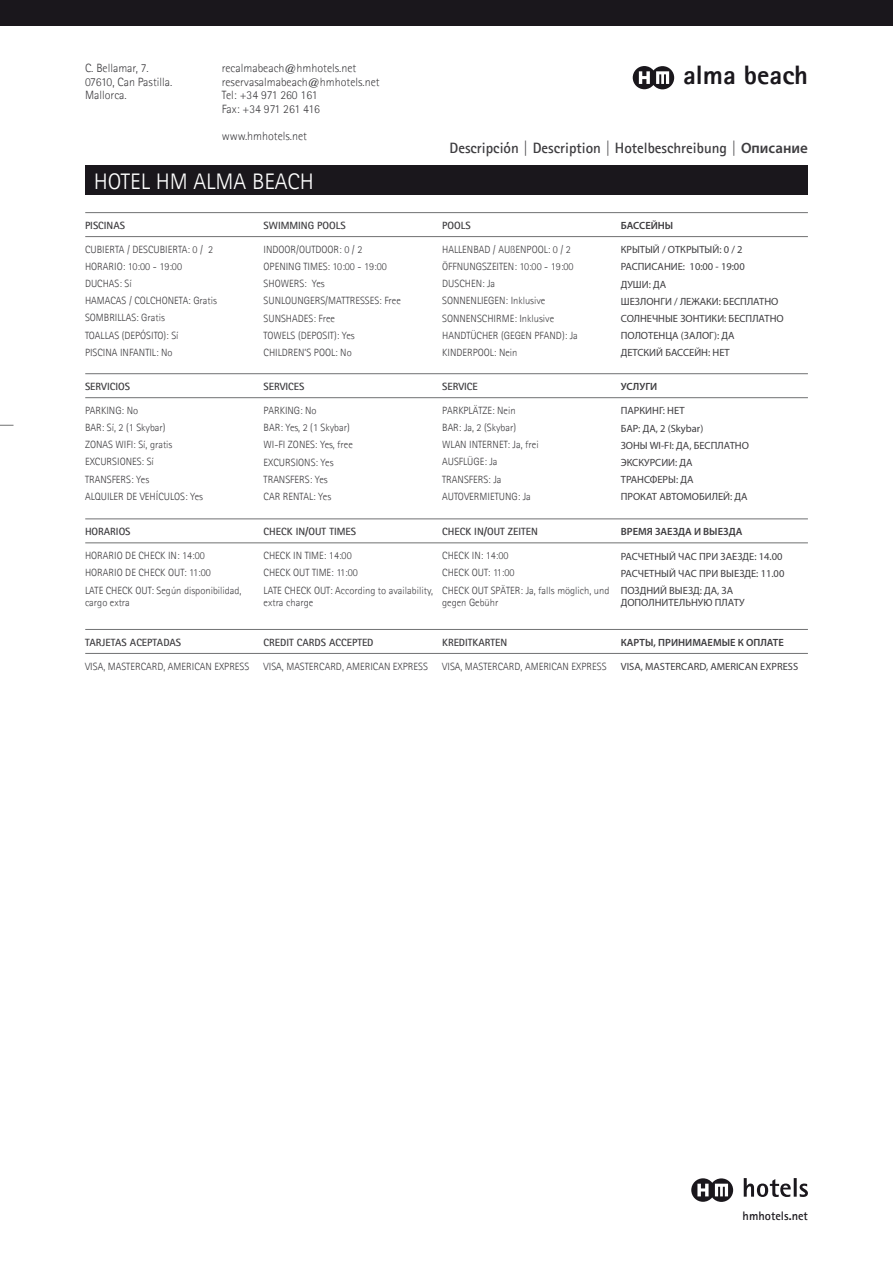
<style>
.page{position:relative;width:893px;height:1263px;background:#fff}
.page>*{position:absolute;margin:0;border:0;box-sizing:border-box;transform-origin:0 0}
.t1{font:800 26.7px "Agfa Rotis Sans Serif";color:#1a171c}
.t2{font:300 22.5px "Agfa Rotis Sans Serif";color:#fff;scale:1.06 1}
.t3{font:700 15px "Agfa Rotis Sans Serif";color:#3e3d40}
.t4{font:700 12.3px "Rotis Sans Serif";color:#1a171c}
.t5{font:300 12px/13.5px "Agfa Rotis Sans Serif";color:#3e3d40}
.t6{font:300 10.5px/17.1px "Agfa Rotis Sans Serif";color:#3e3d40}
.t7{font:10.5px/17.1px "Myriad Pro";color:#3e3d40}
.t8{font:700 10.5px "Agfa Rotis Sans Serif";color:#3e3d40}
.t9{font:600 10.5px "Myriad Pro";color:#3e3d40}
.s1{font-family:"Myriad Pro";font-weight:600}
</style>
<div class="page">
<svg style="left:0;top:425px;width:14px;height:1px"></svg>
<svg style="left:691px;top:1178px;width:117px;height:24px"></svg>
<hr style="left:85px;top:236px;width:723px;height:1px;background:#707172">
<hr style="left:85px;top:212px;width:723px;height:1px;background:#707172">
<hr style="left:85px;top:397px;width:723px;height:1px;background:#707172">
<hr style="left:85px;top:373px;width:723px;height:1px;background:#707172">
<hr style="left:85px;top:542px;width:723px;height:1px;background:#707172">
<hr style="left:85px;top:518px;width:723px;height:1px;background:#707172">
<hr style="left:85px;top:653px;width:723px;height:1px;background:#707172">
<hr style="left:85px;top:629px;width:723px;height:1px;background:#707172">
<div style="left:0;top:0;width:893px;height:26px;background:#1a171c"></div>
<div style="left:85px;top:165px;width:723px;height:30px;background:#1a171c"></div>
<svg style="left:633px;top:66px;width:41px;height:23px"></svg>
<p class="t5" style="left:85px;top:61px;width:89px">C. Bellamar, 7.<br>07610, Can Pastilla.<br>Mallorca.</p>
<p class="t5" style="left:222px;top:61px;width:159px">recalmabeach@hmhotels.net reservasalmabeach@hmhotels.net<br>Tel: +34 971 260 161<br>Fax: +34 971 261 416</p>
<p class="t5" style="left:222px;top:129px;width:87px">www.hmhotels.net</p>
<h2 class="t2" style="left:94px;top:168px;width:209px">HOTEL HM ALMA BEACH</h2>
<h1 class="t1" style="left:683px;top:58px;width:127px">alma beach</h1>
<h3 class="t3" style="left:449px;top:139px;width:360px">Descripción | Description | Hotelbeschreibung | <span class="s1">Описание</span></h3>
<p class="t8" style="left:85px;top:219px;width:42px">PISCINAS</p>
<p class="t8" style="left:264px;top:219px;width:84px">SWIMMING POOLS</p>
<p class="t8" style="left:442px;top:219px;width:30px">POOLS</p>
<p class="t9" style="left:621px;top:219px;width:54px">БАССЕЙНЫ</p>
<p class="t6" style="left:85px;top:241px;width:134px">CUBIERTA / DESCUBIERTA: 0 / 2<br>HORARIO: 10:00 - 19:00<br>DUCHAS: Sí<br>HAMACAS / COLCHONETA: Gratis<br>SOMBRILLAS: Gratis<br>TOALLAS (DEPÓSITO): Sí<br>PISCINA INFANTIL: No</p>
<p class="t6" style="left:442px;top:241px;width:137px">HALLENBAD / AUßENPOOL: 0 / 2<br>ÖFFNUNGSZEITEN: 10:00 - 19:00<br>DUSCHEN: Ja<br>SONNENLIEGEN: Inklusive<br>SONNENSCHIRME: Inklusive<br>HANDTÜCHER (GEGEN PFAND): Ja<br>KINDERPOOL: Nein</p>
<p class="t7" style="left:621px;top:241px;width:165px">КРЫТЫЙ / ОТКРЫТЫЙ: 0 / 2<br>РАСПИСАНИЕ: 10:00 - 19:00<br>ДУШИ: ДА<br>ШЕЗЛОНГИ / ЛЕЖАКИ: БЕСПЛАТНО<br>СОЛНЕЧНЫЕ ЗОНТИКИ: БЕСПЛАТНО<br>ПОЛОТЕНЦА (ЗАЛОГ): ДА<br>ДЕТСКИЙ БАССЕЙН: НЕТ</p>
<p class="t6" style="left:264px;top:241px;width:139px">INDOOR/OUTDOOR: 0 / 2<br>OPENING TIMES: 10:00 - 19:00<br>SHOWERS: Yes<br>SUNLOUNGERS/MATTRESSES: Free<br>SUNSHADES: Free<br>TOWELS (DEPOSIT): Yes<br>CHILDREN’S POOL: No</p>
<p class="t8" style="left:85px;top:380px;width:46px">SERVICIOS</p>
<p class="t8" style="left:264px;top:380px;width:42px">SERVICES</p>
<p class="t8" style="left:442px;top:380px;width:37px">SERVICE</p>
<p class="t9" style="left:621px;top:380px;width:38px">УСЛУГИ</p>
<p class="t6" style="left:85px;top:402px;width:120px">PARKING: No<br>BAR: Sí, 2 (1 Skybar)<br>ZONAS WIFI: Sí, gratis<br>EXCURSIONES: Sí<br>TRANSFERS: Yes<br>ALQUILER DE VEHÍCULOS: Yes</p>
<p class="t6" style="left:442px;top:402px;width:98px">PARKPLÄTZE: Nein<br>BAR: Ja, 2 (Skybar)<br>WLAN INTERNET: Ja, frei<br>AUSFLÜGE: Ja<br>TRANSFERS: Ja<br>AUTOVERMIETUNG: Ja</p>
<p class="t7" style="left:621px;top:402px;width:130px">ПАРКИНГ: НЕТ<br>БАР: ДА, 2 (Skybar)<br>ЗОНЫ WI-FI: ДА, БЕСПЛАТНО<br>ЭКСКУРСИИ: ДА<br>ТРАНСФЕРЫ: ДА<br>ПРОКАТ АВТОМОБИЛЕЙ: ДА</p>
<p class="t6" style="left:264px;top:402px;width:91px">PARKING: No<br>BAR: Yes, 2 (1 Skybar)<br>WI-FI ZONES: Yes, free<br>EXCURSIONS: Yes<br>TRANSFERS: Yes<br>CAR RENTAL: Yes</p>
<p class="t8" style="left:85px;top:525px;width:47px">HORARIOS</p>
<p class="t8" style="left:264px;top:525px;width:94px">CHECK IN/OUT TIMES</p>
<p class="t8" style="left:442px;top:525px;width:97px">CHECK IN/OUT ZEITEN</p>
<p class="t9" style="left:621px;top:525px;width:123px">ВРЕМЯ ЗАЕЗДА И ВЫЕЗДА</p>
<p class="t6" style="left:85px;top:547px;width:158px">HORARIO DE CHECK IN: 14:00<br>HORARIO DE CHECK OUT: 11:00<br>LATE CHECK OUT: Según disponibilidad,</p>
<p class="t6" style="left:85px;top:594px;width:46px">cargo extra</p>
<p class="t6" style="left:264px;top:547px;width:171px">CHECK IN TIME: 14:00<br>CHECK OUT TIME: 11:00<br>LATE CHECK OUT: According to availability,</p>
<p class="t6" style="left:264px;top:594px;width:51px">extra charge</p>
<p class="t6" style="left:442px;top:547px;width:169px">CHECK IN: 14:00<br>CHECK OUT: 11:00<br>CHECK OUT SPÄTER: Ja, falls möglich, und</p>
<p class="t6" style="left:442px;top:594px;width:58px">gegen Gebühr</p>
<p class="t7" style="left:621px;top:547px;width:165px">РАСЧЕТНЫЙ ЧАС ПРИ ЗАЕЗДЕ: 14.00<br>РАСЧЕТНЫЙ ЧАС ПРИ ВЫЕЗДЕ: 11.00<br>ПОЗДНИЙ ВЫЕЗД: ДА, ЗА</p>
<p class="t7" style="left:621px;top:594px;width:125px">ДОПОЛНИТЕЛЬНУЮ ПЛАТУ</p>
<p class="t8" style="left:85px;top:635px;width:98px">TARJETAS ACEPTADAS</p>
<p class="t8" style="left:264px;top:635px;width:111px">CREDIT CARDS ACCEPTED</p>
<p class="t8" style="left:442px;top:635px;width:66px">KREDITKARTEN</p>
<p class="t9" style="left:621px;top:635px;width:165px">КАРТЫ, ПРИНИМАЕМЫЕ К ОПЛАТЕ</p>
<p class="t6" style="left:85px;top:658px;width:166px">VISA, MASTERCARD, AMERICAN EXPRESS</p>
<p class="t6" style="left:264px;top:658px;width:166px">VISA, MASTERCARD, AMERICAN EXPRESS</p>
<p class="t6" style="left:442px;top:658px;width:166px">VISA, MASTERCARD, AMERICAN EXPRESS</p>
<p class="t7" style="left:621px;top:658px;width:179px">VISA, MASTERCARD, AMERICAN EXPRESS</p>
<p class="t4" style="left:743px;top:1208px;width:67px">hmhotels.net</p>
</div>
